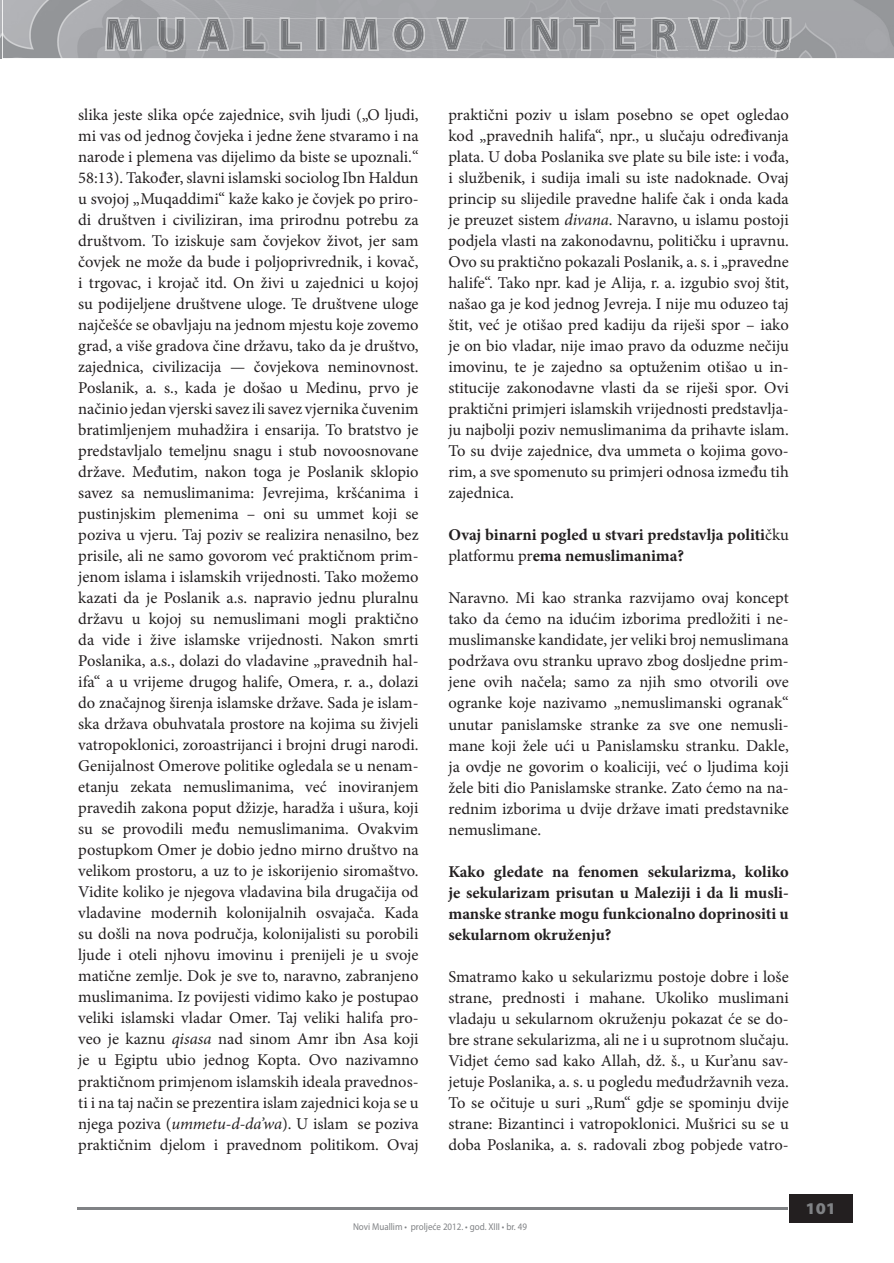
<style>
.page{position:relative;width:894px;height:1263px;background:#fff}
.page>*{position:absolute;margin:0;border:0;box-sizing:border-box;transform-origin:0 0}
.t1{font:16.5px/21px "Minion Pro";color:#231f20;text-align:justify}
.t2{font:700 16.5px/21px "Minion Pro";color:#231f20}
.t3{font:900 semi-expanded 16.5px "Myriad Pro";color:#808285}
.t4{font:9.9px "Myriad Pro";color:#808285;scale:.91 1}
.s1{font-style:italic}
.s2{font-weight:400}
</style>
<div class="page">
<img style="left:0;top:3px;width:1px;height:55px">
<img style="left:3px;top:0;width:890px;height:58px">
<img style="left:656px;top:51px;width:120px;height:7px">
<img style="left:105px;top:17px;width:686px;height:34px">
<img style="left:673px;top:50px;width:103px;height:1px">
<img style="left:119px;top:50px;width:516px;height:1px">
<img style="left:747px;top:19px;width:16px;height:24px">
<img style="left:719px;top:19px;width:9px;height:24px">
<img style="left:676px;top:19px;width:12px;height:24px">
<img style="left:108px;top:21px;width:543px;height:29px">
<svg style="left:651px;top:50px;width:22px;height:1px"></svg>
<img style="left:635px;top:43px;width:128px;height:7px">
<img style="left:763px;top:19px;width:26px;height:31px">
<svg style="left:765px;top:46px;width:11px;height:4px"></svg>
<img style="left:728px;top:19px;width:19px;height:27px">
<img style="left:728px;top:46px;width:17px;height:4px">
<img style="left:688px;top:19px;width:31px;height:27px">
<svg style="left:697px;top:46px;width:13px;height:4px"></svg>
<img style="left:651px;top:19px;width:25px;height:31px">
<img style="left:656px;top:46px;width:21px;height:4px">
<img style="left:171px;top:19px;width:464px;height:31px">
<div style="left:788px;top:1194px;width:64px;height:28px;background:#231f20"></div>
<hr style="left:77px;top:1207px;width:710px;height:2px;background:#808285">
<p class="t1" style="left:78px;top:104px;width:342px">slika jeste slika opće zajednice, svih ljudi („O ljudi, mi vas od jednog čovjeka i jedne žene stvaramo i na narode i plemena vas dijelimo da biste se upoznali.“ 58:13). Također, slavni islamski sociolog Ibn Haldun u svojoj „Muqaddimi“ kaže kako je čovjek po priro&shy;di društven i civiliziran, ima prirodnu potrebu za društvom. To iziskuje sam čovjekov život, jer sam čovjek ne može da bude i poljoprivrednik, i kovač, i trgovac, i krojač itd. On živi u zajednici u kojoj su podijeljene društvene uloge. Te društvene uloge najčešće se obavljaju na jednom mjestu koje zovemo grad, a više gradova čine državu, tako da je društvo, zajednica, civilizacija — čovjekova neminovnost.<br>Poslanik, a. s., kada je došao u Medinu, prvo je načinio jedan vjerski savez ili savez vjernika čuvenim bratimljenjem muhadžira i ensarija. To bratstvo je predstavljalo temeljnu snagu i stub novoosnovane države. Međutim, nakon toga je Poslanik sklopio savez sa nemuslimanima: Jevrejima, kršćanima i pustinjskim plemenima – oni su ummet koji se poziva u vjeru. Taj poziv se realizira nenasilno, bez prisile, ali ne samo govorom već praktičnom prim&shy;jenom islama i islamskih vrijednosti. Tako možemo kazati da je Poslanik a.s. napravio jednu pluralnu državu u kojoj su nemuslimani mogli praktično da vide i žive islamske vrijednosti. Nakon smrti Poslanika, a.s., dolazi do vladavine „pravednih hal&shy;ifa“ a u vrijeme drugog halife, Omera, r. a., dolazi do značajnog širenja islamske države. Sada je islam&shy;ska država obuhvatala prostore na kojima su živjeli vatropoklonici, zoroastrijanci i brojni drugi narodi.<br>Genijalnost Omerove politike ogledala se u nenam&shy;etanju zekata nemuslimanima, već inoviranjem pravedih zakona poput džizje, haradža i ušura, koji su se provodili među nemuslimanima. Ovakvim postupkom Omer je dobio jedno mirno društvo na velikom prostoru, a uz to je iskorijenio siromaštvo.<br>Vidite koliko je njegova vladavina bila drugačija od vladavine modernih kolonijalnih osvajača. Kada su došli na nova područja, kolonijalisti su porobili ljude i oteli njhovu imovinu i prenijeli je u svoje matične zemlje. Dok je sve to, naravno, zabranjeno muslimanima. Iz povijesti vidimo kako je postupao veliki islamski vladar Omer. Taj veliki halifa pro&shy;veo je kaznu <span class="s1">qisasa</span> nad sinom Amr ibn Asa koji je u Egiptu ubio jednog Kopta. Ovo nazivamno praktičnom primjenom islamskih ideala pravednos&shy;ti i na taj način se prezentira islam zajednici koja se u njega poziva (<span class="s1">ummetu-d-da’wa</span>). U islam se poziva praktičnim djelom i pravednom politikom. Ovaj</p>
<p class="t1" style="left:448px;top:105px;width:342px">praktični poziv u islam posebno se opet ogledao kod „pravednih halifa“, npr., u slučaju određivanja plata. U doba Poslanika sve plate su bile iste: i vođa, i službenik, i sudija imali su iste nadoknade. Ovaj princip su slijedile pravedne halife čak i onda kada je preuzet sistem <span class="s1">divana</span>. Naravno, u islamu postoji podjela vlasti na zakonodavnu, političku i upravnu.<br>Ovo su praktično pokazali Poslanik, a. s. i „pravedne halife“. Tako npr. kad je Alija, r. a. izgubio svoj štit, našao ga je kod jednog Jevreja. I nije mu oduzeo taj štit, već je otišao pred kadiju da riješi spor – iako je on bio vladar, nije imao pravo da oduzme nečiju imovinu, te je zajedno sa optuženim otišao u in&shy;stitucije zakonodavne vlasti da se riješi spor. Ovi praktični primjeri islamskih vrijednosti predstavlja&shy;ju najbolji poziv nemuslimanima da prihavte islam.<br>To su dvije zajednice, dva ummeta o kojima govo&shy;rim, a sve spomenuto su primjeri odnosa između tih zajednica.</p>
<p class="t2" style="left:448px;top:524px;width:342px">Ovaj binarni pogled u stvari predstavlja politi<span class="s2">čku platformu pr</span>ema nemuslimanima?</p>
<p class="t1" style="left:448px;top:588px;width:342px">Naravno. Mi kao stranka razvijamo ovaj koncept tako da ćemo na idućim izborima predložiti i ne&shy;muslimanske kandidate, jer veliki broj nemuslimana podržava ovu stranku upravo zbog dosljedne prim&shy;jene ovih načela; samo za njih smo otvorili ove ogranke koje nazivamo „nemuslimanski ogranak“ unutar panislamske stranke za sve one nemusli&shy;mane koji žele ući u Panislamsku stranku. Dakle, ja ovdje ne govorim o koaliciji, već o ljudima koji žele biti dio Panislamske stranke. Zato ćemo na na&shy;rednim izborima u dvije države imati predstavnike nemuslimane.</p>
<p class="t2" style="left:448px;top:860px;width:342px;text-align:justify">Kako gledate na fenomen sekularizma, koliko je sekularizam prisutan u Maleziji i da li musli&shy;manske stranke mogu funkcionalno doprinositi u sekularnom okruženju?</p>
<p class="t1" style="left:448px;top:966px;width:342px">Smatramo kako u sekularizmu postoje dobre i loše strane, prednosti i mahane. Ukoliko muslimani vladaju u sekularnom okruženju pokazat će se do&shy;bre strane sekularizma, ali ne i u suprotnom slučaju.<br>Vidjet ćemo sad kako Allah, dž. š., u Kur’anu sav&shy;jetuje Poslanika, a. s. u pogledu međudržavnih veza.<br>To se očituje u suri „Rum“ gdje se spominju dvije strane: Bizantinci i vatropoklonici. Mušrici su se u doba Poslanika, a. s. radovali zbog pobjede vatro-</p>
<p class="t4" style="left:353px;top:1220px;width:193px">Novi Muallim • proljeće 2012. • god. XIII • br. 49</p>
<p class="t3" style="left:805px;top:1199px;width:32px">101</p>
</div>
